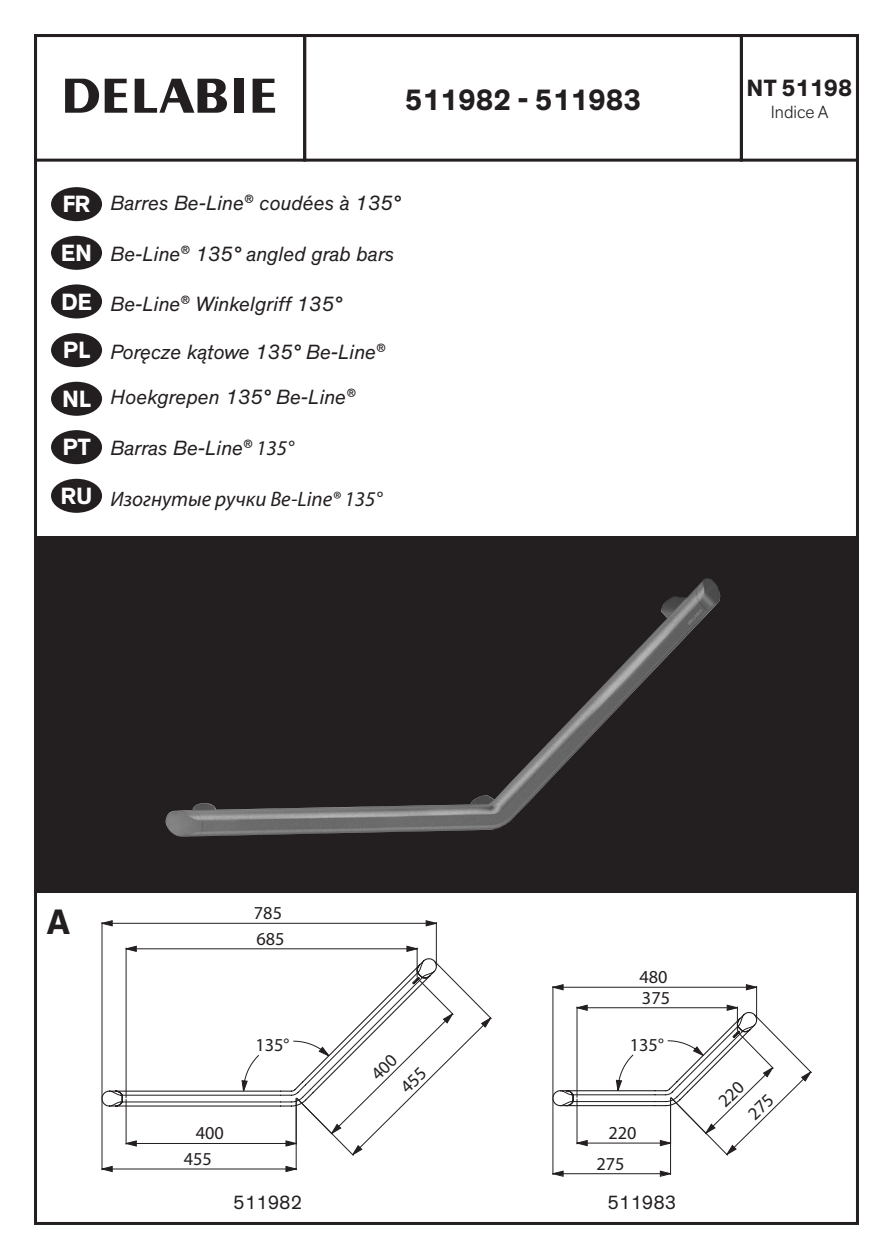
<style>
.page{position:relative;width:893px;height:1259px;background:#fff}
.page>*{position:absolute;margin:0;border:0;box-sizing:border-box;transform-origin:0 0}
.t1{font:700 36px "Theinhardt";color:#231f20}
.t2{font:700 30px "Theinhardt";color:#231f20}
.t3{font:700 24px "Theinhardt";letter-spacing:-.015em;color:#fff}
.t4{font:700 24px "Theinhardt";color:#231f20}
.t5{font:italic 21px "Theinhardt";color:#231f20}
.t6{font:italic 21px "Myriad Pro";color:#231f20}
.Texte_standard_RU{font:19.5px "Theinhardt";color:#231f20}
.t7{font:18.3px "Arial";color:#231f20}
.t8{font:300 18px "Theinhardt";color:#231f20}
.s1{font-family:"Myriad Pro"}
</style>
<div class="page">
<hr style="left:101px;top:922px;width:2px;height:175px;background:#231f20">
<hr style="left:436px;top:922px;width:1px;height:42px;background:#231f20">
<hr style="left:101px;top:1099px;width:2px;height:70px;background:#231f20">
<svg style="left:102px;top:920px;width:334px;height:251px"></svg>
<svg style="left:126px;top:946px;width:291px;height:200px"></svg>
<svg style="left:101px;top:957px;width:195px;height:150px"></svg>
<div style="left:34px;top:536px;width:825px;height:356px;background:#231f20"></div>
<img style="left:165px;top:578px;width:555px;height:259px">
<div style="left:34px;top:34px;width:272px;height:128px;border:3px solid #231f20"></div>
<div style="left:303px;top:34px;width:440px;height:128px;border:3px solid #231f20"></div>
<div style="left:740px;top:34px;width:119px;height:128px;border:3px solid #231f20"></div>
<svg style="left:65px;top:79px;width:34px;height:34px"></svg>
<svg style="left:105px;top:79px;width:22px;height:34px"></svg>
<svg style="left:135px;top:79px;width:92px;height:34px"></svg>
<div style="left:234px;top:79px;width:10px;height:34px;background:#231f20"></div>
<svg style="left:253px;top:79px;width:22px;height:34px"></svg>
<div style="left:51px;top:187px;width:51px;height:34px;background:#231f20;border-radius:50%"></div>
<div style="left:51px;top:236px;width:51px;height:34px;background:#231f20;border-radius:50%"></div>
<div style="left:51px;top:284px;width:51px;height:34px;background:#231f20;border-radius:50%"></div>
<div style="left:51px;top:333px;width:51px;height:34px;background:#231f20;border-radius:50%"></div>
<div style="left:51px;top:382px;width:51px;height:34px;background:#231f20;border-radius:50%"></div>
<div style="left:51px;top:430px;width:51px;height:34px;background:#231f20;border-radius:50%"></div>
<div style="left:51px;top:479px;width:51px;height:34px;background:#231f20;border-radius:50%"></div>
<svg style="left:296px;top:948px;width:196px;height:207px"></svg>
<svg style="left:552px;top:984px;width:260px;height:192px"></svg>
<p class="t2" style="left:405px;top:81px;width:238px">511982 - 511983</p>
<p class="t3" style="left:62px;top:189px;width:30px">FR</p>
<p class="t3" style="left:61px;top:238px;width:33px">EN</p>
<p class="t3" style="left:61px;top:287px;width:32px">DE</p>
<p class="t3" style="left:63px;top:335px;width:29px">PL</p>
<p class="t3" style="left:62px;top:384px;width:31px">NL</p>
<p class="t3" style="left:63px;top:432px;width:30px">PT</p>
<p class="t3" style="left:61px;top:481px;width:33px">RU</p>
<p class="t5" style="left:111px;top:191px;width:291px">Barres Be-Line<sup>®</sup> coudées à 135°</p>
<p class="t5" style="left:111px;top:241px;width:285px">Be-Line<sup>®</sup> 135° angled grab bars</p>
<p class="t5" style="left:111px;top:292px;width:233px">Be-Line<sup>®</sup> Winkelgriff 135°</p>
<p class="t5" style="left:111px;top:340px;width:277px">Poręcze kątowe 135° Be-Line<sup>®</sup></p>
<p class="t5" style="left:111px;top:385px;width:247px">Hoekgrepen 135° Be-Line<sup>®</sup></p>
<p class="t5" style="left:111px;top:436px;width:185px">Barras Be-Line<sup>®</sup> <span class="s1">135°</span></p>
<p class="t6" style="left:111px;top:486px;width:273px">Изогнутые ручки Be-Line® 135°</p>
<p class="t4" style="left:747px;top:73px;width:107px">NT 51198</p>
<p class="t8" style="left:771px;top:101px;width:59px">Indice A</p>
<p class="t1" style="left:47px;top:899px;width:25px">A</p>
<p class="t7" style="left:254px;top:901px;width:30px">785</p>
<p class="t7" style="left:256px;top:927px;width:30px">685</p>
<p class="t7" style="left:255px;top:1033px;width:35px">135°</p>
<p class="t7" style="left:639px;top:965px;width:30px">480</p>
<p class="t7" style="left:642px;top:986px;width:30px">375</p>
<p class="t7" style="left:630px;top:1033px;width:35px">135°</p>
<p class="t7" style="left:196px;top:1122px;width:30px">400</p>
<p class="t7" style="left:184px;top:1147px;width:30px">455</p>
<p class="t7" style="left:608px;top:1121px;width:30px">220</p>
<p class="t7" style="left:596px;top:1152px;width:30px">275</p>
<p class="Texte_standard_RU" style="left:233px;top:1191px;width:71px">511982</p>
<p class="Texte_standard_RU" style="left:607px;top:1191px;width:71px">511983</p>
</div>
